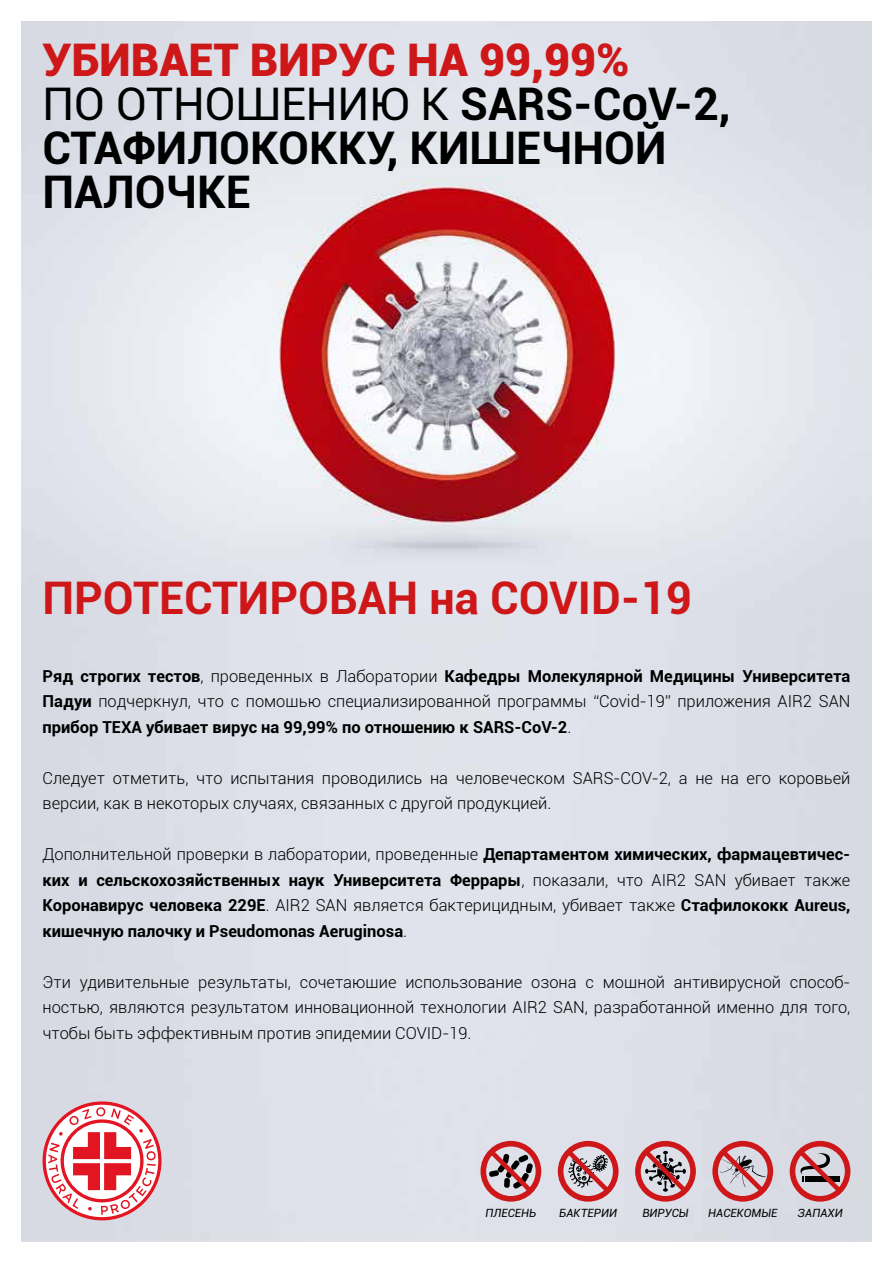
<style>
.page{position:relative;width:893px;height:1263px;background:#fff}
.page>*{position:absolute;margin:0;border:0;box-sizing:border-box;transform-origin:0 0}
.t1{font:700 45px/44px "Roboto";color:#000}
.t2{font:700 45px "Roboto";color:#cd1719}
.t3{font:700 16.5px/25.5px "Roboto";color:#000;text-align:justify}
.t4{font:300 16.5px/25.5px "Roboto";color:#000}
.t5{font:italic 11.4px "Roboto";color:#000}
.s1{font-weight:900;color:#cd1719}
.s2{font-weight:400}
.s3{font-weight:300}
</style>
<div class="page">
<img style="left:21px;top:21px;width:851px;height:1221px">
<svg style="left:558px;top:1141px;width:61px;height:60px;background:#c68c92"></svg>
<svg style="left:635px;top:1141px;width:61px;height:60px;background:#c0868c"></svg>
<svg style="left:712px;top:1141px;width:61px;height:60px;background:#cc9399"></svg>
<svg style="left:480px;top:1141px;width:61px;height:60px;background:#be858a"></svg>
<svg style="left:790px;top:1141px;width:60px;height:60px;background:#c1878d"></svg>
<svg style="left:43px;top:1101px;width:119px;height:119px"></svg>
<h1 class="t1" style="left:43px;top:37px;width:689px"><span class="s1">УБИВАЕТ ВИРУС НА 99,99%<br></span><span class="s2">ПО ОТНОШЕНИЮ К</span> SARS-COV-2,<br>СТАФИЛОКОККУ, КИШЕЧНОЙ<br>ПАЛОЧКЕ</h1>
<h1 class="t2" style="left:43px;top:566px;width:651px">ПРОТЕСТИРОВАН на COVID-19</h1>
<p class="t3" style="left:43px;top:662px;width:809px">Ряд строгих тестов<span class="s3">, проведенных в Лаборатории</span> Кафедры Молекулярной Медицины Университета Падуи <span class="s3">подчеркнул, что с помощью специализированной программы “Covid-19” приложения AIR2 SAN </span>прибор TEXA убивает вирус на 99,99% по отношению к SARS-CoV-2<span class="s3">.</span></p>
<p class="t4" style="left:43px;top:764px;width:809px">Следует отметить, что испытания проводились на человеческом SARS-COV-2, а не на его коровьей версии, как в некоторых случаях, связанных с другой продукцией.</p>
<p class="t3" style="left:43px;top:841px;width:809px"><span class="s3">Дополнительной проверки в лаборатории, проведенные</span> Департаментом химических, фармацевтичес&shy;ких и сельскохозяйственных наук Университета Феррары<span class="s3">, показали, что AIR2 SAN убивает также </span>Коронавирус человека 229Е<span class="s3">. AIR2 SAN является бактерицидным, убивает также</span> Стафилококк Aureus, кишечную палочку и Pseudomonas Aeruginosa<span class="s3">.</span></p>
<p class="t4" style="left:43px;top:968px;width:809px;text-align:justify">Эти удивительные результаты, сочетающие использование озона с мощной антивирусной способ&shy;ностью, являются результатом инновационной технологии AIR2 SAN, разработанной именно для того, чтобы быть эффективным против эпидемии COVID-19.</p>
<p class="t5" style="left:485px;top:1204px;width:52px">ПЛЕСЕНЬ</p>
<p class="t5" style="left:559px;top:1204px;width:59px">БАКТЕРИИ</p>
<p class="t5" style="left:642px;top:1204px;width:48px">ВИРУСЫ</p>
<p class="t5" style="left:708px;top:1204px;width:71px">НАСЕКОМЫЕ</p>
<p class="t5" style="left:797px;top:1204px;width:47px">ЗАПАХИ</p>
</div>
